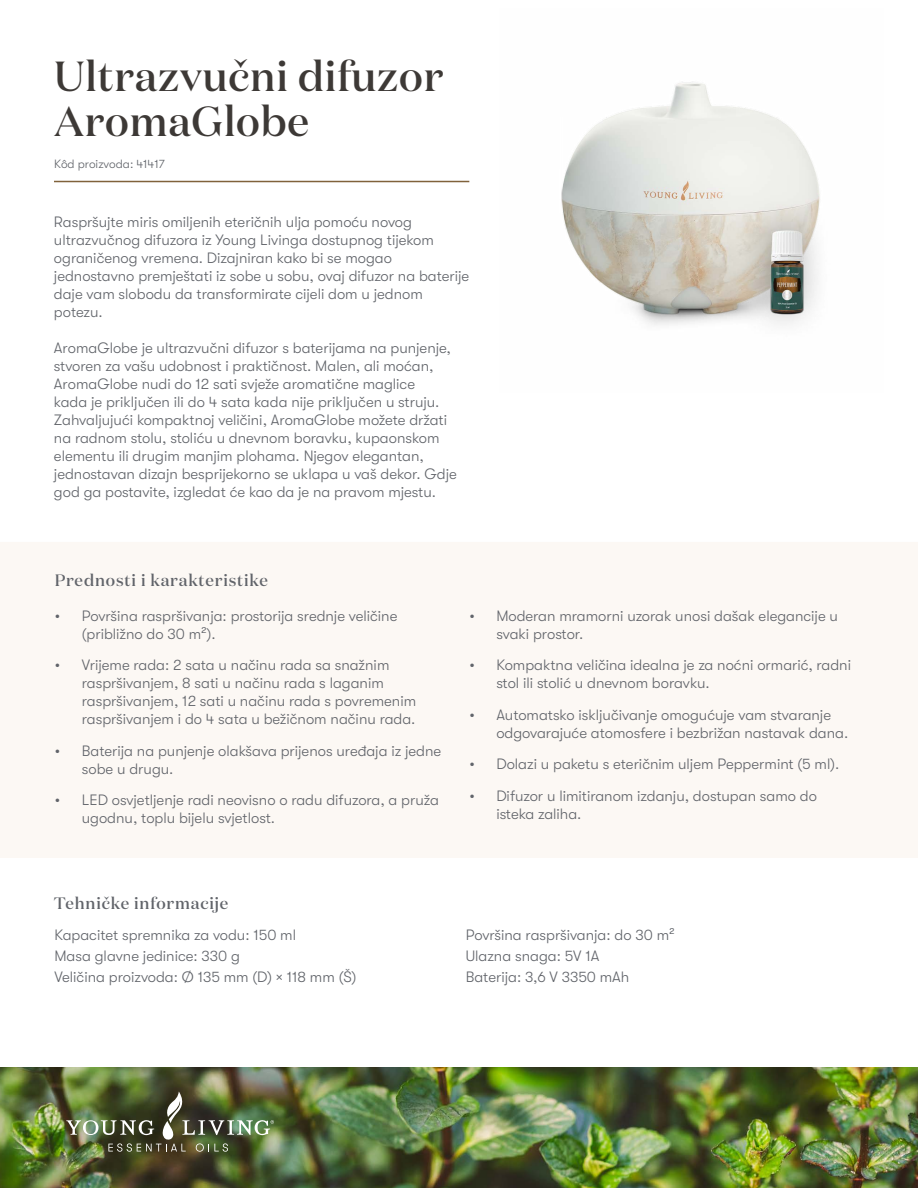
<style>
.page{position:relative;width:918px;height:1188px;background:#fff}
.page>*{position:absolute;margin:0;border:0;box-sizing:border-box;transform-origin:0 0}
.t1{font:500 42px/45px "Domaine Display";letter-spacing:.02em;color:#3d3936}
.t2{font:500 16.5px "Domaine Display";letter-spacing:.05em;color:#61646a}
.t3{font:300 15px/18px "GT Walsheim Pro";color:#61646a}
.t4{font:300 12px "GT Walsheim Pro";color:#61646a}
</style>
<div class="page">
<img style="left:0;top:1067px;width:918px;height:121px">
<div style="left:0;top:542px;width:918px;height:316px;background:#fcf8f4"></div>
<img style="left:66px;top:1092px;width:208px;height:60px">
<img style="left:561px;top:82px;width:259px;height:243px">
<hr style="left:54px;top:181px;width:415px;height:1px;background:#80623b">
<h1 class="t1" style="left:54px;top:53px;width:391px">Ultrazvučni difuzor<br>AromaGlobe</h1>
<p class="t4" style="left:54px;top:157px;width:112px">Kôd proizvoda: 41417</p>
<p class="t3" style="left:54px;top:213px;width:417px">Raspršujte miris omiljenih eteričnih ulja pomoću novog ultrazvučnog difuzora iz Young Livinga dostupnog tijekom ograničenog vremena. Dizajniran kako bi se mogao jednostavno premještati iz sobe u sobu, ovaj difuzor na baterije daje vam slobodu da transformirate cijeli dom u jednom potezu.</p>
<p class="t3" style="left:54px;top:339px;width:404px">AromaGlobe je ultrazvučni difuzor s baterijama na punjenje, stvoren za vašu udobnost i praktičnost. Malen, ali moćan, AromaGlobe nudi do 12 sati svježe aromatične maglice<br>kada je priključen ili do 4 sata kada nije priključen u struju.<br>Zahvaljujući kompaktnoj veličini, AromaGlobe možete držati na radnom stolu, stoliću u dnevnom boravku, kupaonskom elementu ili drugim manjim plohama. Njegov elegantan, jednostavan dizajn besprijekorno se uklapa u vaš dekor. Gdje god ga postavite, izgledat će kao da je na pravom mjestu.</p>
<p class="t2" style="left:55px;top:569px;width:215px">Prednosti i karakteristike</p>
<p class="t3" style="left:82px;top:607px;width:317px;text-indent:-27px">• Površina raspršivanja: prostorija srednje veličine (približno do 30 m²).</p>
<p class="t3" style="left:82px;top:656px;width:336px;text-indent:-27px">• Vrijeme rada: 2 sata u načinu rada sa snažnim raspršivanjem, 8 sati u načinu rada s laganim raspršivanjem, 12 sati u načinu rada s povremenim raspršivanjem i do 4 sata u bežičnom načinu rada.</p>
<p class="t3" style="left:82px;top:742px;width:361px;text-indent:-27px">• Baterija na punjenje olakšava prijenos uređaja iz jedne sobe u drugu.</p>
<p class="t3" style="left:82px;top:791px;width:359px;text-indent:-27px">• LED osvjetljenje radi neovisno o radu difuzora, a pruža ugodnu, toplu bijelu svjetlost.</p>
<p class="t3" style="left:496px;top:607px;width:343px;text-indent:-27px">• Moderan mramorni uzorak unosi dašak elegancije u svaki prostor.</p>
<p class="t3" style="left:496px;top:656px;width:356px;text-indent:-27px">• Kompaktna veličina idealna je za noćni ormarić, radni stol ili stolić u dnevnom boravku.</p>
<p class="t3" style="left:496px;top:706px;width:353px;text-indent:-27px">• Automatsko isključivanje omogućuje vam stvaranje odgovarajuće atomosfere i bezbrižan nastavak dana.</p>
<p class="t3" style="left:469px;top:755px;width:372px">• Dolazi u paketu s eteričnim uljem Peppermint (5 ml).</p>
<p class="t3" style="left:496px;top:787px;width:322px;text-indent:-27px">• Difuzor u limitiranom izdanju, dostupan samo do isteka zaliha.</p>
<p class="t2" style="left:54px;top:893px;width:176px">Tehničke informacije</p>
<p class="t3" style="left:54px;top:924px;width:303px;line-height:21.3px">Kapacitet spremnika za vodu: 150 ml<br>Masa glavne jedinice: 330 g<br>Veličina proizvoda: Ø 135 mm (D) × 118 mm (Š)</p>
<p class="t3" style="left:466px;top:924px;width:211px;line-height:21.3px">Površina raspršivanja: do 30 m²<br>Ulazna snaga: 5V 1A<br>Baterija: 3,6 V 3350 mAh</p>
</div>
